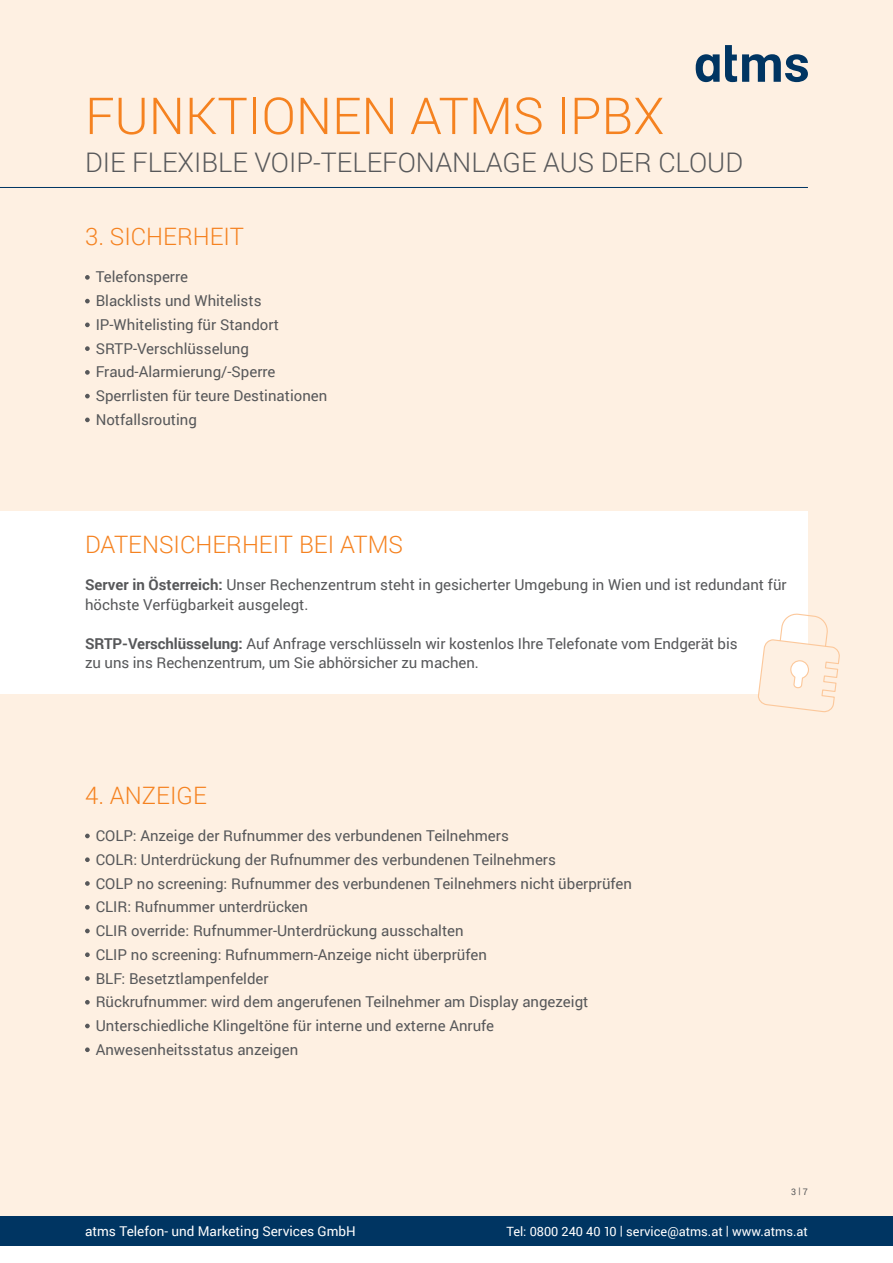
<style>
.page{position:relative;width:893px;height:1263px;background:#fff}
.page>*{position:absolute;margin:0;border:0;box-sizing:border-box;transform-origin:0 0}
.t1{font:300 51px "Roboto";color:#f58220}
.t2{font:300 27px "Roboto";color:#57585a}
.t3{font:300 24px "Roboto";color:#f58220}
.t4{font:15px/23.7px "Roboto";color:#57585a}
.t5{font:13.5px "Roboto";color:#fff}
.t6{font:12.75px "Roboto";color:#fff}
.t7{font:9px "Roboto";color:#57585a}
.s1{font-weight:700}
</style>
<div class="page">
<div style="left:0;top:0;width:893px;height:1219px;background:#fef0e2"></div>
<svg style="left:696px;top:45px;width:112px;height:37px"></svg>
<div style="left:0;top:1216px;width:893px;height:30px;background:#003562"></div>
<hr style="left:0;top:187px;width:808px;height:1px;background:#003562">
<div style="left:0;top:511px;width:808px;height:182px;background:#fff"></div>
<svg style="left:85px;top:275px;width:5px;height:5px"></svg>
<svg style="left:85px;top:299px;width:5px;height:4px"></svg>
<svg style="left:85px;top:322px;width:5px;height:5px"></svg>
<svg style="left:85px;top:346px;width:5px;height:5px"></svg>
<svg style="left:85px;top:370px;width:5px;height:5px"></svg>
<svg style="left:85px;top:394px;width:5px;height:4px"></svg>
<svg style="left:85px;top:418px;width:5px;height:4px"></svg>
<svg style="left:85px;top:834px;width:5px;height:4px"></svg>
<svg style="left:85px;top:857px;width:5px;height:5px"></svg>
<svg style="left:85px;top:881px;width:5px;height:5px"></svg>
<svg style="left:85px;top:905px;width:5px;height:4px"></svg>
<svg style="left:85px;top:929px;width:5px;height:4px"></svg>
<svg style="left:85px;top:952px;width:5px;height:5px"></svg>
<svg style="left:85px;top:976px;width:5px;height:5px"></svg>
<svg style="left:85px;top:1000px;width:5px;height:4px"></svg>
<svg style="left:85px;top:1024px;width:5px;height:4px"></svg>
<svg style="left:85px;top:1047px;width:5px;height:5px"></svg>
<svg style="left:757px;top:613px;width:83px;height:100px"></svg>
<h1 class="t1" style="left:85px;top:81px;width:581px">FUNKTIONEN ATMS IPBX</h1>
<h2 class="t2" style="left:85px;top:143px;width:659px">DIE FLEXIBLE VOIP-TELEFONANLAGE AUS DER CLOUD</h2>
<h3 class="t3" style="left:85px;top:220px;width:137px">3. SICHERHEIT</h3>
<p class="t4" style="left:96px;top:265px;width:233px">Telefonsperre<br>Blacklists und Whitelists<br>IP-Whitelisting für Standort<br>SRTP-Verschlüsselung<br>Fraud-Alarmierung/-Sperre<br>Sperrlisten für teure Destinationen<br>Notfallsrouting</p>
<h3 class="t3" style="left:85px;top:528px;width:30px">DATENSIC</h3>
<h3 class="t3" style="left:195px;top:528px;width:115px">HERHEIT BEI</h3>
<h3 class="t3" style="left:340px;top:528px;width:17px">ATMS</h3>
<p class="t4" style="left:85px;top:575px;width:703px;line-height:19.5px"><span class="s1">Server in Österreich:</span> Unser Rechenzentrum steht in gesicherter Umgebung in Wien und ist redundant für höchste Verfügbarkeit ausgelegt.</p>
<p class="t4" style="left:85px;top:633px;width:654px;line-height:19.5px"><span class="s1">SRTP-Verschlüsselung:</span> Auf Anfrage verschlüsseln wir kostenlos Ihre Telefonate vom Endgerät bis zu uns ins Rechenzentrum, um Sie abhörsicher zu machen.</p>
<h3 class="t3" style="left:85px;top:778px;width:85px">4. ANZEIGE</h3>
<p class="t4" style="left:96px;top:823px;width:538px">COLP: Anzeige der Rufnummer des verbundenen Teilnehmers<br>COLR: Unterdrückung der Rufnummer des verbundenen Teilnehmers<br>COLP no screening: Rufnummer des verbundenen Teilnehmers nicht überprüfen CLIR: Rufnummer unterdrücken<br>CLIR override: Rufnummer-Unterdrückung ausschalten<br>CLIP no screening: Rufnummern-Anzeige nicht überprüfen<br>BLF: Besetztlampenfelder<br>Rückrufnummer: wird dem angerufenen Teilnehmer am Display angezeigt Unterschiedliche Klingeltöne für interne und externe Anrufe Anwesenheitsstatus anzeigen</p>
<p class="t7" style="left:791px;top:1185px;width:18px">3 | 7</p>
<p class="t5" style="left:85px;top:1221px;width:272px">atms Telefon- und Marketing Services GmbH</p>
<p class="t6" style="left:506px;top:1222px;width:303px">Tel: 0800 240 40 10 | service@atms.at | www.atms.at</p>
</div>
